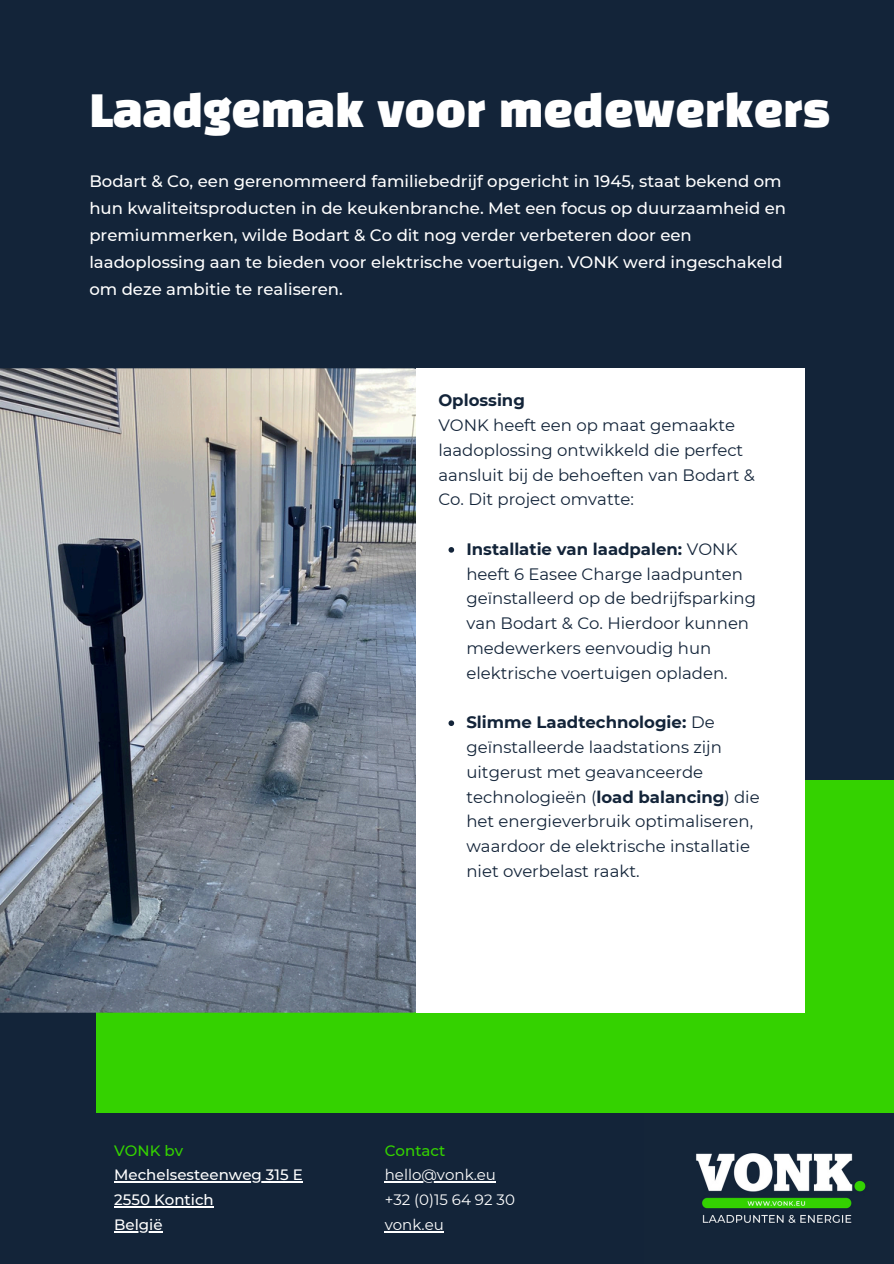
<style>
.page{position:relative;width:894px;height:1264px;background:#fff}
.page>*{position:absolute;margin:0;border:0;box-sizing:border-box;transform-origin:0 0}
.t1{font:43.5px "Black Han Sans";color:#fff}
.t2{font:16.5px/24.8px "Montserrat";color:#132439}
.t3{font:500 16.5px/27px "Montserrat";color:#fff}
.t4{font:700 16.5px "Montserrat";color:#132439}
.t5{font:500 15px/24.8px "Montserrat";color:#fff}
.t6{font:15px "Montserrat";color:#fff}
.t7{font:500 15px "Montserrat";color:#34d200}
.s1{font-weight:700}
</style>
<div class="page">
<div style="left:0;top:0;width:893px;height:1263px;background:#132439"></div>
<div style="left:96px;top:780px;width:797px;height:483px;background:#34d200"></div>
<img style="left:0;top:368px;width:416px;height:644px">
<div style="left:416px;top:368px;width:388px;height:644px;background:#fff"></div>
<svg style="left:448px;top:547px;width:6px;height:5px"></svg>
<svg style="left:448px;top:720px;width:6px;height:6px"></svg>
<div style="left:18px;top:1113px;width:875px;height:150px;background:#132439"></div>
<img style="left:696px;top:1153px;width:170px;height:70px">
<hr style="left:114px;top:1181px;width:189px;height:1px;background:#fff">
<hr style="left:114px;top:1206px;width:100px;height:1px;background:#fff">
<hr style="left:114px;top:1230px;width:49px;height:2px;background:#fff">
<hr style="left:384px;top:1181px;width:112px;height:1px;background:#fff">
<hr style="left:384px;top:1230px;width:59px;height:2px;background:#fff">
<p class="t1" style="left:89px;top:92px;width:742px">Laadgemak voor medewerkers</p>
<p class="t3" style="left:89px;top:168px;width:698px">Bodart &amp; Co, een gerenommeerd familiebedrijf opgericht in 1945, staat bekend om hun kwaliteitsproducten in de keukenbranche. Met een focus op duurzaamheid en premiummerken, wilde Bodart &amp; Co dit nog verder verbeteren door een laadoplossing aan te bieden voor elektrische voertuigen. VONK werd ingeschakeld om deze ambitie te realiseren.</p>
<h2 class="t4" style="left:438px;top:390px;width:88px">Oplossing</h2>
<p class="t2" style="left:438px;top:413px;width:318px">VONK heeft een op maat gemaakte laadoplossing ontwikkeld die perfect aansluit bij de behoeften van Bodart &amp; Co. Dit project omvatte:</p>
<p class="t2" style="left:466px;top:536px;width:291px"><span class="s1">Installatie van laadpalen:</span> VONK heeft 6 Easee Charge laadpunten geïnstalleerd op de bedrijfsparking van Bodart &amp; Co. Hierdoor kunnen medewerkers eenvoudig hun elektrische voertuigen opladen.</p>
<p class="t2" style="left:466px;top:710px;width:295px"><span class="s1">Slimme Laadtechnologie:</span> De geïnstalleerde laadstations zijn uitgerust met geavanceerde technologieën (<span class="s1">load balancing</span>) die het energieverbruik optimaliseren, waardoor de elektrische installatie niet overbelast raakt.</p>
<p class="t7" style="left:114px;top:1141px;width:70px">VONK bv</p>
<h2 class="t5" style="left:114px;top:1162px;width:190px">Mechelsesteenweg 315 E<br>2550 Kontich</h2>
<p class="t5" style="left:114px;top:1212px;width:50px">België</p>
<p class="t7" style="left:384px;top:1141px;width:62px">Contact</p>
<p class="t6" style="left:384px;top:1165px;width:113px">hello@vonk.eu</p>
<p class="t6" style="left:384px;top:1190px;width:132px">+32 (0)15 64 92 30</p>
<p class="t6" style="left:384px;top:1215px;width:61px">vonk.eu</p>
</div>
